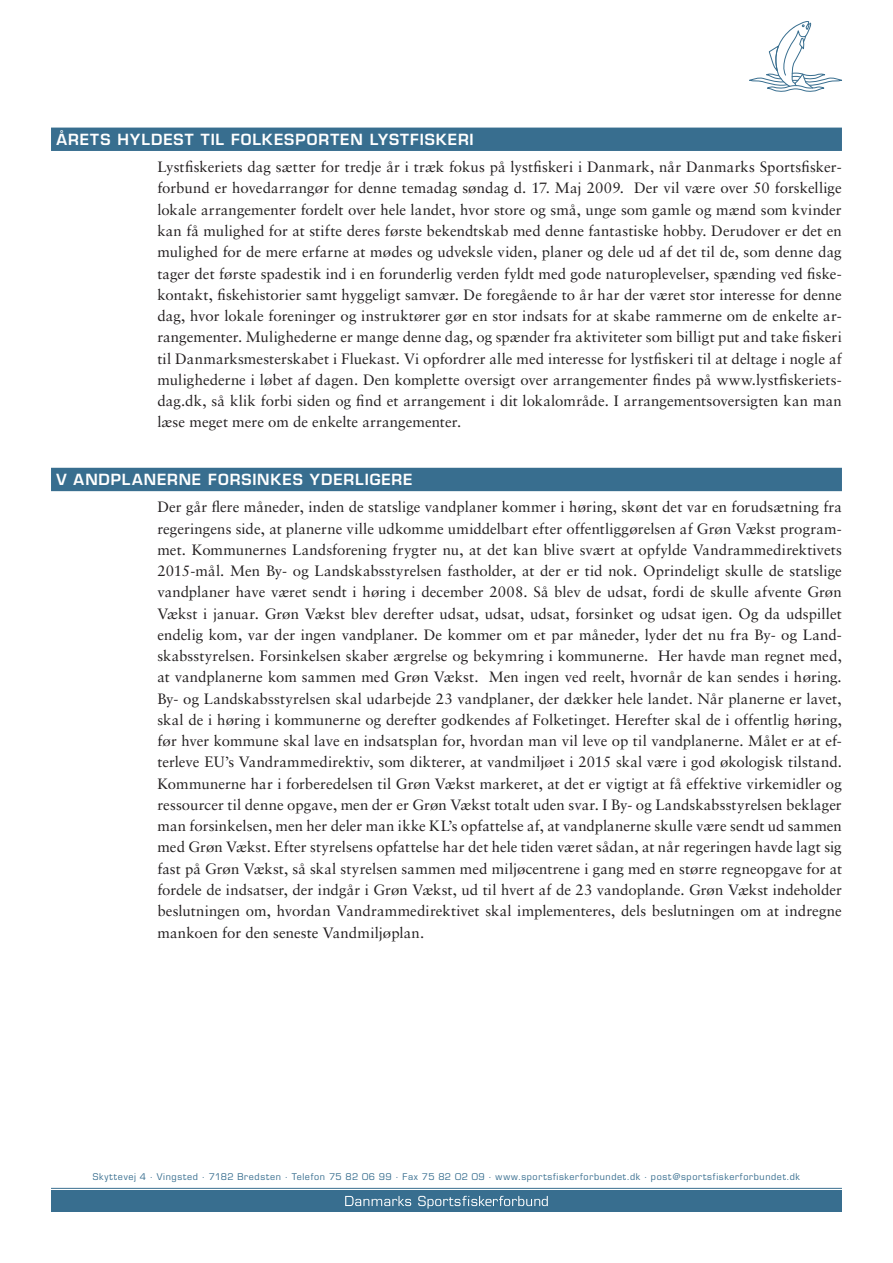
<style>
.page{position:relative;width:893px;height:1263px;background:#fff}
.page>*{position:absolute;margin:0;border:0;box-sizing:border-box;transform-origin:0 0}
.t1{font:15px/21.3px "Sabon";letter-spacing:.005em;color:#231f20;text-align:justify}
.t2{font:600 15px "Eurostile";letter-spacing:.065em;color:#fff}
.t3{font:9px "Eurostile";letter-spacing:.07em;color:#386e8f}
</style>
<div class="page">
<div style="left:51px;top:1191px;width:791px;height:21px;background:#386e8f"></div>
<svg style="left:345px;top:1196px;width:66px;height:10px"></svg>
<svg style="left:418px;top:1196px;width:130px;height:12px"></svg>
<hr style="left:51px;top:1188px;width:791px;height:1px;background:#386e8f">
<div style="left:51px;top:128px;width:791px;height:23px;background:#386e8f"></div>
<div style="left:51px;top:468px;width:791px;height:23px;background:#386e8f"></div>
<svg style="left:749px;top:21px;width:93px;height:71px"></svg>
<p class="t2" style="left:56px;top:130px;width:417px">ÅRETS HYLDEST TIL FOLKESPORTEN LYSTFISKERI</p>
<p class="t1" style="left:157px;top:156px;width:686px">Lystfiskeriets dag sætter for tredje år i træk fokus på lystfiskeri i Danmark, når Danmarks Sportsfisker&shy;forbund er hovedarrangør for denne temadag søndag d. 17. Maj 2009. Der vil være over 50 forskellige lokale arrangementer fordelt over hele landet, hvor store og små, unge som gamle og mænd som kvinder kan få mulighed for at stifte deres første bekendtskab med denne fantastiske hobby. Derudover er det en mulighed for de mere erfarne at mødes og udveksle viden, planer og dele ud af det til de, som denne dag tager det første spadestik ind i en forunderlig verden fyldt med gode naturoplevelser, spænding ved fiske&shy;kontakt, fiskehistorier samt hyggeligt samvær. De foregående to år har der været stor interesse for denne dag, hvor lokale foreninger og instruktører gør en stor indsats for at skabe rammerne om de enkelte ar&shy;rangementer. Mulighederne er mange denne dag, og spænder fra aktiviteter som billigt put and take fiskeri til Danmarksmesterskabet i Fluekast. Vi opfordrer alle med interesse for lystfiskeri til at deltage i nogle af mulighederne i løbet af dagen. Den komplette oversigt over arrangementer findes på www.lystfiskeriets&shy;dag.dk, så klik forbi siden og find et arrangement i dit lokalområde. I arrangementsoversigten kan man læse meget mere om de enkelte arrangementer.</p>
<p class="t2" style="left:56px;top:470px;width:358px">V ANDPLANERNE FORSINKES YDERLIGERE</p>
<p class="t1" style="left:157px;top:496px;width:686px">Der går flere måneder, inden de statslige vandplaner kommer i høring, skønt det var en forudsætning fra regeringens side, at planerne ville udkomme umiddelbart efter offentliggørelsen af Grøn Vækst program&shy;met. Kommunernes Landsforening frygter nu, at det kan blive svært at opfylde Vandrammedirektivets 2015-mål. Men By- og Landskabsstyrelsen fastholder, at der er tid nok. Oprindeligt skulle de statslige vandplaner have været sendt i høring i december 2008. Så blev de udsat, fordi de skulle afvente Grøn Vækst i januar. Grøn Vækst blev derefter udsat, udsat, udsat, forsinket og udsat igen. Og da udspillet endelig kom, var der ingen vandplaner. De kommer om et par måneder, lyder det nu fra By- og Land&shy;skabsstyrelsen. Forsinkelsen skaber ærgrelse og bekymring i kommunerne. Her havde man regnet med, at vandplanerne kom sammen med Grøn Vækst. Men ingen ved reelt, hvornår de kan sendes i høring.<br>By- og Landskabsstyrelsen skal udarbejde 23 vandplaner, der dækker hele landet. Når planerne er lavet, skal de i høring i kommunerne og derefter godkendes af Folketinget. Herefter skal de i offentlig høring, før hver kommune skal lave en indsatsplan for, hvordan man vil leve op til vandplanerne. Målet er at ef&shy;terleve EU’s Vandrammedirektiv, som dikterer, at vandmiljøet i 2015 skal være i god økologisk tilstand.<br>Kommunerne har i forberedelsen til Grøn Vækst markeret, at det er vigtigt at få effektive virkemidler og ressourcer til denne opgave, men der er Grøn Vækst totalt uden svar. I By- og Landskabsstyrelsen beklager man forsinkelsen, men her deler man ikke KL’s opfattelse af, at vandplanerne skulle være sendt ud sammen med Grøn Vækst. Efter styrelsens opfattelse har det hele tiden været sådan, at når regeringen havde lagt sig fast på Grøn Vækst, så skal styrelsen sammen med miljøcentrene i gang med en større regneopgave for at fordele de indsatser, der indgår i Grøn Vækst, ud til hvert af de 23 vandoplande. Grøn Vækst indeholder beslutningen om, hvordan Vandrammedirektivet skal implementeres, dels beslutningen om at indregne mankoen for den seneste Vandmiljøplan.</p>
<p class="t3" style="left:93px;top:1171px;width:708px">Skyttevej 4 · Vingsted · 7182 Bredsten · Telefon 75 82 06 99 · Fax 75 82 02 09 · www.sportsfiskerforbundet.dk · post@sportsfiskerforbundet.dk</p>
</div>
